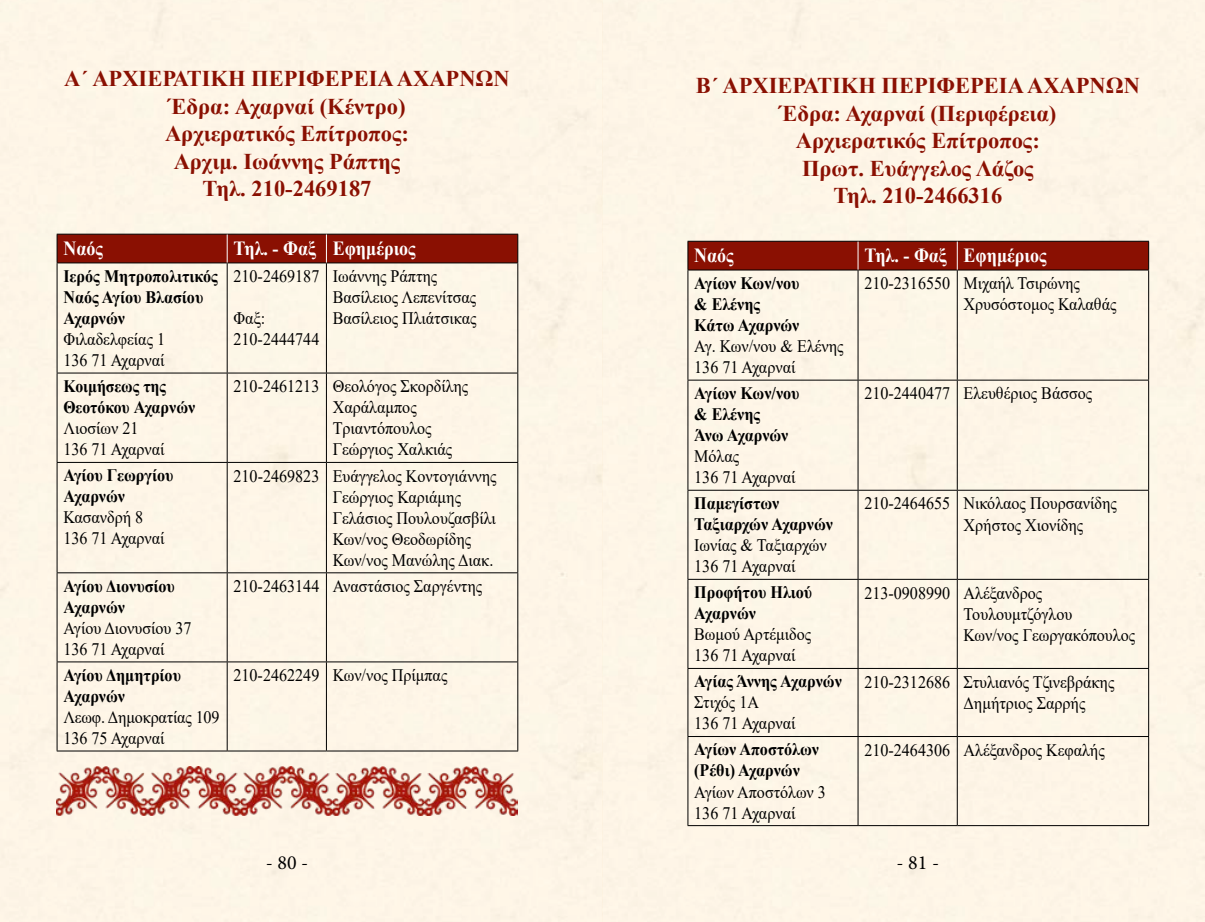
<style>
.page{position:relative;width:1205px;height:922px;background:#fff}
.page>*{position:absolute;margin:0;border:0;box-sizing:border-box;transform-origin:0 0}
.t1{font:700 22.5px/27.5px "Times New Roman";color:#8a1002;text-align:center}
.t2{font:700 20px "Times New Roman";color:#fff;scale:.9 1}
.t3{font:20px "Minion Pro 2";color:#000}
.t4{font:17.5px/21px "Times New Roman";color:#000;scale:.92 1}
.t5{font:700 17.5px/21px "Times New Roman";color:#000;scale:.92 1}
.t6{font:700 17.5px/21px "Times New Roman";color:#000;scale:.9 1}
</style>
<div class="page">
<div style="left:0;top:0;width:1205px;height:921px;background:#fef5e7"></div>
<img style="left:57px;top:766px;width:460px;height:49px">
<hr style="left:57px;top:263px;width:1px;height:109px;background:#000">
<hr style="left:227px;top:263px;width:1px;height:109px;background:#000">
<hr style="left:326px;top:263px;width:1px;height:109px;background:#000">
<hr style="left:517px;top:263px;width:1px;height:109px;background:#000">
<hr style="left:57px;top:372px;width:170px;height:1px;background:#000">
<hr style="left:57px;top:373px;width:1px;height:89px;background:#000">
<hr style="left:227px;top:372px;width:99px;height:1px;background:#000">
<hr style="left:227px;top:373px;width:1px;height:89px;background:#000">
<hr style="left:326px;top:372px;width:192px;height:1px;background:#000">
<hr style="left:326px;top:373px;width:1px;height:89px;background:#000">
<hr style="left:517px;top:373px;width:1px;height:89px;background:#000">
<hr style="left:57px;top:462px;width:170px;height:1px;background:#000">
<hr style="left:57px;top:462px;width:1px;height:110px;background:#000">
<hr style="left:227px;top:462px;width:99px;height:1px;background:#000">
<hr style="left:227px;top:462px;width:1px;height:110px;background:#000">
<hr style="left:326px;top:462px;width:192px;height:1px;background:#000">
<hr style="left:326px;top:462px;width:1px;height:110px;background:#000">
<hr style="left:517px;top:462px;width:1px;height:110px;background:#000">
<hr style="left:57px;top:572px;width:170px;height:1px;background:#000">
<hr style="left:57px;top:573px;width:1px;height:88px;background:#000">
<hr style="left:227px;top:572px;width:99px;height:1px;background:#000">
<hr style="left:227px;top:573px;width:1px;height:88px;background:#000">
<hr style="left:326px;top:572px;width:192px;height:1px;background:#000">
<hr style="left:326px;top:573px;width:1px;height:88px;background:#000">
<hr style="left:517px;top:573px;width:1px;height:88px;background:#000">
<hr style="left:57px;top:661px;width:170px;height:1px;background:#000">
<hr style="left:57px;top:662px;width:1px;height:88px;background:#000">
<hr style="left:227px;top:661px;width:99px;height:1px;background:#000">
<hr style="left:227px;top:662px;width:1px;height:88px;background:#000">
<hr style="left:326px;top:661px;width:192px;height:1px;background:#000">
<hr style="left:326px;top:662px;width:1px;height:88px;background:#000">
<hr style="left:517px;top:662px;width:1px;height:88px;background:#000">
<hr style="left:57px;top:750px;width:170px;height:1px;background:#000">
<hr style="left:227px;top:750px;width:99px;height:1px;background:#000">
<hr style="left:326px;top:750px;width:192px;height:1px;background:#000">
<svg style="left:57px;top:234px;width:461px;height:29px;background:#841003"></svg>
<hr style="left:687px;top:270px;width:1px;height:109px;background:#000">
<hr style="left:857px;top:270px;width:1px;height:109px;background:#000">
<hr style="left:957px;top:270px;width:1px;height:109px;background:#000">
<hr style="left:1148px;top:270px;width:1px;height:109px;background:#000">
<hr style="left:687px;top:379px;width:171px;height:1px;background:#000">
<hr style="left:687px;top:380px;width:1px;height:109px;background:#000">
<hr style="left:858px;top:379px;width:99px;height:1px;background:#000">
<hr style="left:857px;top:380px;width:1px;height:109px;background:#000">
<hr style="left:957px;top:379px;width:192px;height:1px;background:#000">
<hr style="left:957px;top:380px;width:1px;height:109px;background:#000">
<hr style="left:1148px;top:380px;width:1px;height:109px;background:#000">
<hr style="left:687px;top:489px;width:171px;height:1px;background:#000">
<hr style="left:687px;top:490px;width:1px;height:89px;background:#000">
<hr style="left:858px;top:489px;width:99px;height:1px;background:#000">
<hr style="left:857px;top:490px;width:1px;height:89px;background:#000">
<hr style="left:957px;top:489px;width:192px;height:1px;background:#000">
<hr style="left:957px;top:490px;width:1px;height:89px;background:#000">
<hr style="left:1148px;top:490px;width:1px;height:89px;background:#000">
<hr style="left:687px;top:578px;width:171px;height:1px;background:#000">
<hr style="left:687px;top:579px;width:1px;height:89px;background:#000">
<hr style="left:858px;top:578px;width:99px;height:1px;background:#000">
<hr style="left:857px;top:579px;width:1px;height:89px;background:#000">
<hr style="left:957px;top:578px;width:192px;height:1px;background:#000">
<hr style="left:957px;top:579px;width:1px;height:89px;background:#000">
<hr style="left:1148px;top:579px;width:1px;height:89px;background:#000">
<hr style="left:687px;top:667px;width:171px;height:1px;background:#000">
<hr style="left:687px;top:668px;width:1px;height:68px;background:#000">
<hr style="left:858px;top:667px;width:99px;height:1px;background:#000">
<hr style="left:857px;top:668px;width:1px;height:68px;background:#000">
<hr style="left:957px;top:667px;width:192px;height:1px;background:#000">
<hr style="left:957px;top:668px;width:1px;height:68px;background:#000">
<hr style="left:1148px;top:668px;width:1px;height:68px;background:#000">
<hr style="left:687px;top:736px;width:171px;height:1px;background:#000">
<hr style="left:687px;top:736px;width:1px;height:89px;background:#000">
<hr style="left:858px;top:736px;width:99px;height:1px;background:#000">
<hr style="left:857px;top:736px;width:1px;height:89px;background:#000">
<hr style="left:957px;top:736px;width:192px;height:1px;background:#000">
<hr style="left:957px;top:736px;width:1px;height:89px;background:#000">
<hr style="left:1148px;top:736px;width:1px;height:89px;background:#000">
<hr style="left:687px;top:825px;width:171px;height:1px;background:#000">
<hr style="left:858px;top:825px;width:99px;height:1px;background:#000">
<hr style="left:957px;top:825px;width:192px;height:1px;background:#000">
<svg style="left:687px;top:241px;width:462px;height:29px;background:#851205"></svg>
<p class="t1" style="left:64px;top:64px;width:447px">Α΄ ΑΡΧΙΕΡΑΤΙΚΗ ΠΕΡΙΦΕΡΕΙΑ ΑΧΑΡΝΩΝ<br>Έδρα: Αχαρναί (Κέντρο)<br>Αρχιερατικός Επίτροπος:<br>Αρχιμ. Ιωάννης Ράπτης<br>Τηλ. 210-2469187</p>
<p class="t2" style="left:63px;top:234px;width:46px">Ναός</p>
<p class="t2" style="left:233px;top:234px;width:204px">Τηλ. - Φαξ Εφημέριος</p>
<p class="t5" style="left:63px;top:265px;width:169px">Ιερός Μητροπολιτικός<br>Ναός Αγίου Βλασίου<br>Αχαρνών</p>
<p class="t4" style="left:63px;top:328px;width:112px">Φιλαδελφείας 1<br>136 71 Αχαρναί</p>
<p class="t4" style="left:333px;top:265px;width:158px">Ιωάννης Ράπτης<br>Βασίλειος Λεπενίτσας<br>Βασίλειος Πλιάτσικας</p>
<p class="t4" style="left:233px;top:265px;width:95px">210-2469187</p>
<p class="t4" style="left:233px;top:307px;width:95px">Φαξ:<br>210-2444744</p>
<p class="t6" style="left:63px;top:375px;width:148px">Κοιμήσεως της<br>Θεοτόκου Αχαρνών</p>
<p class="t4" style="left:63px;top:417px;width:112px">Λιοσίων 21<br>136 71 Αχαρναί</p>
<p class="t5" style="left:63px;top:464px;width:121px">Αγίου Γεωργίου<br>Αχαρνών</p>
<p class="t4" style="left:63px;top:506px;width:112px">Κασανδρή 8<br>136 71 Αχαρναί</p>
<p class="t5" style="left:63px;top:574px;width:123px">Αγίου Διονυσίου<br>Αχαρνών</p>
<p class="t4" style="left:63px;top:616px;width:141px">Αγίου Διονυσίου 37<br>136 71 Αχαρναί</p>
<p class="t5" style="left:63px;top:663px;width:129px">Αγίου Δημητρίου<br>Αχαρνών</p>
<p class="t4" style="left:63px;top:705px;width:171px">Λεωφ. Δημοκρατίας 109<br>136 75 Αχαρναί</p>
<p class="t4" style="left:333px;top:375px;width:149px;text-indent:-99px">210-2461213 Θεολόγος Σκορδίλης<br>Χαράλαμπος<br>Τριαντόπουλος<br>Γεώργιος Χαλκιάς</p>
<p class="t4" style="left:333px;top:464px;width:180px;text-indent:-99px">210-2469823 Ευάγγελος Κοντογιάννης<br>Γεώργιος Καριάμης<br>Γελάσιος Πουλουζασβίλι<br>Κων/νος Θεοδωρίδης<br>Κων/νος Μανώλης Διακ.</p>
<p class="t4" style="left:233px;top:575px;width:272px">210-2463144 Αναστάσιος Σαργέντης</p>
<p class="t4" style="left:233px;top:664px;width:234px">210-2462249 Κων/νος Πρίμπας</p>
<p class="t1" style="left:696px;top:71px;width:446px">Β΄ ΑΡΧΙΕΡΑΤΙΚΗ ΠΕΡΙΦΕΡΕΙΑ ΑΧΑΡΝΩΝ<br>Έδρα: Αχαρναί (Περιφέρεια)<br>Αρχιερατικός Επίτροπος:<br>Πρωτ. Ευάγγελος Λάζος<br>Τηλ. 210-2466316</p>
<p class="t2" style="left:694px;top:241px;width:46px">Ναός</p>
<p class="t2" style="left:864px;top:241px;width:204px">Τηλ. - Φαξ Εφημέριος</p>
<p class="t5" style="left:694px;top:272px;width:116px">Αγίων Κων/νου &amp; Ελένης<br>Κάτω Αχαρνών</p>
<p class="t4" style="left:694px;top:335px;width:164px">Αγ. Κων/νου &amp; Ελένης<br>136 71 Αχαρναί</p>
<p class="t4" style="left:963px;top:272px;width:168px;text-indent:-99px">210-2316550 Μιχαήλ Τσιρώνης<br>Χρυσόστομος Καλαθάς</p>
<p class="t5" style="left:694px;top:382px;width:116px">Αγίων Κων/νου &amp; Ελένης<br>Άνω Αχαρνών</p>
<p class="t4" style="left:694px;top:445px;width:112px">Μόλας<br>136 71 Αχαρναί</p>
<p class="t5" style="left:694px;top:492px;width:152px">Παμεγίστων<br>Ταξιαρχών Αχαρνών</p>
<p class="t4" style="left:694px;top:534px;width:145px">Ιωνίας &amp; Ταξιαρχών<br>136 71 Αχαρναί</p>
<p class="t5" style="left:694px;top:581px;width:130px">Προφήτου Ηλιού<br>Αχαρνών</p>
<p class="t4" style="left:694px;top:623px;width:129px">Βωμού Αρτέμιδος<br>136 71 Αχαρναί</p>
<p class="t5" style="left:694px;top:670px;width:162px">Αγίας Άννης Αχαρνών</p>
<p class="t4" style="left:694px;top:691px;width:112px">Στιχός 1Α<br>136 71 Αχαρναί</p>
<p class="t5" style="left:694px;top:738px;width:137px">Αγίων Αποστόλων (Ρέθι) Αχαρνών</p>
<p class="t4" style="left:694px;top:780px;width:145px">Αγίων Αποστόλων 3<br>136 71 Αχαρναί</p>
<p class="t4" style="left:864px;top:382px;width:249px">210-2440477 Ελευθέριος Βάσσος</p>
<p class="t4" style="left:963px;top:492px;width:168px;text-indent:-99px">210-2464655 Νικόλαος Πουρσανίδης<br>Χρήστος Χιονίδης</p>
<p class="t4" style="left:963px;top:581px;width:188px;text-indent:-99px">213-0908990 Αλέξανδρος<br>Τουλουμτζόγλου<br>Κων/νος Γεωργακόπουλος</p>
<p class="t4" style="left:963px;top:670px;width:165px;text-indent:-99px">210-2312686 Στυλιανός Τζινεβράκης<br>Δημήτριος Σαρρής</p>
<p class="t4" style="left:864px;top:738px;width:263px">210-2464306 Αλέξανδρος Κεφαλής</p>
<p class="t3" style="left:266px;top:849px;width:44px">- 80 -</p>
<p class="t3" style="left:896px;top:849px;width:44px">- 81 -</p>
</div>
